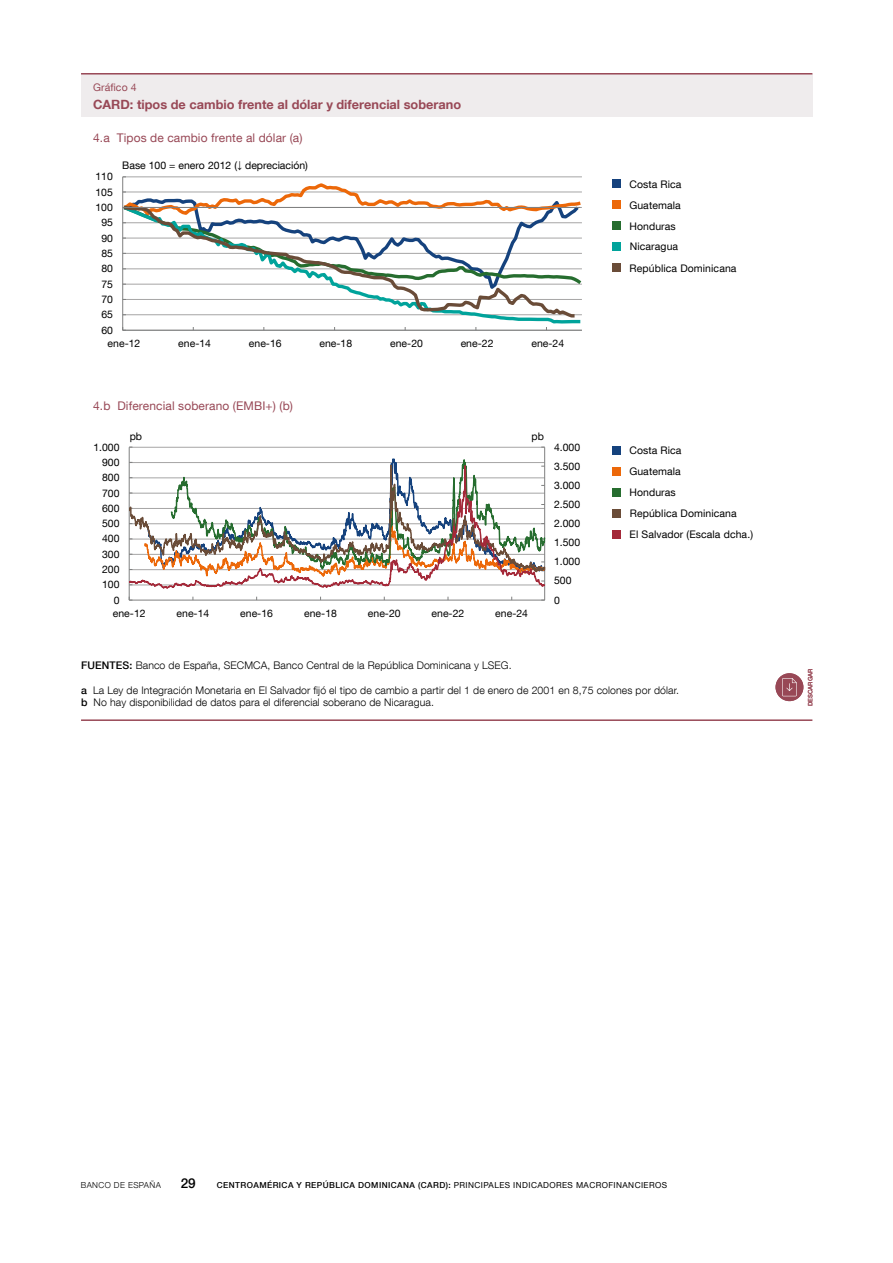
<style>
.page{position:relative;width:893px;height:1263px;background:#fff}
.page>*{position:absolute;margin:0;border:0;box-sizing:border-box;transform-origin:0 0}
.t1{font:500 13.5px "Bd E Neue Helvetica";color:#000}
.t2{font:700 12.75px "Bd E Neue Helvetica";color:#984856}
.t3{font:12px "Bd E Neue Helvetica";letter-spacing:.01em;color:#984856}
.t4{font:10.5px "Bd E Neue Helvetica";letter-spacing:.01em;color:#000}
.t5{font:300 10.5px/12.6px "Bd E Neue Helvetica";letter-spacing:.01em;color:#000}
.t6{font:10.5px "Bd E Neue Helvetica";letter-spacing:.01em;color:#984856}
.t7{font:500 8.25px "Bd E Neue Helvetica";letter-spacing:.05em;color:#000}
.t8{font:300 8.25px "Bd E Neue Helvetica";letter-spacing:.05em;color:#000}
.t9{font:500 6px "Bd E Neue Helvetica";color:#984856}
.s1{font-family:"Arial"}
.s2{font-weight:500}
.s3{font-weight:400}
</style>
<div class="page">
<hr style="left:81px;top:719px;width:731px;height:2px;background:#984856">
<div style="left:613px;top:530px;width:8px;height:9px;background:#a42939"></div>
<div style="left:613px;top:509px;width:8px;height:9px;background:#6a4c38"></div>
<div style="left:613px;top:488px;width:8px;height:9px;background:#266d2f"></div>
<div style="left:613px;top:467px;width:8px;height:9px;background:#ec6809"></div>
<div style="left:613px;top:446px;width:8px;height:9px;background:#15427d"></div>
<div style="left:613px;top:263px;width:8px;height:9px;background:#6a4c38"></div>
<div style="left:613px;top:242px;width:8px;height:9px;background:#00a39b"></div>
<div style="left:613px;top:221px;width:8px;height:9px;background:#266d2f"></div>
<div style="left:613px;top:200px;width:8px;height:9px;background:#ec6809"></div>
<div style="left:613px;top:179px;width:8px;height:9px;background:#15427d"></div>
<div style="left:81px;top:74px;width:731px;height:42px;background:#efeced"></div>
<hr style="left:81px;top:73px;width:731px;height:2px;background:#984856">
<hr style="left:122px;top:177px;width:1px;height:153px;background:#7f8080">
<hr style="left:123px;top:330px;width:459px;height:1px;background:#7f8080">
<svg style="left:123px;top:176px;width:459px;height:27px"></svg>
<svg style="left:123px;top:203px;width:459px;height:122px"></svg>
<svg style="left:123px;top:204px;width:455px;height:115px"></svg>
<hr style="left:124px;top:207px;width:456px;height:1px;background:#7f8080">
<svg style="left:129px;top:447px;width:417px;height:154px"></svg>
<div style="left:775px;top:673px;width:28px;height:28px;background:#984856;border-radius:50%"></div>
<svg style="left:782px;top:678px;width:15px;height:18px"></svg>
<p class="t6" style="left:93px;top:81px;width:45px">Gráfico 4</p>
<p class="t2" style="left:93px;top:96px;width:369px">CARD: tipos de cambio frente al dólar y diferencial soberano</p>
<p class="t3" style="left:93px;top:130px;width:211px">4.a Tipos de cambio frente al dólar (a)</p>
<p class="t4" style="left:96px;top:170px;width:19px">110</p>
<p class="t4" style="left:96px;top:185px;width:19px">105</p>
<p class="t4" style="left:96px;top:201px;width:19px">100</p>
<p class="t4" style="left:101px;top:216px;width:13px">95</p>
<p class="t4" style="left:101px;top:231px;width:13px">90</p>
<p class="t4" style="left:101px;top:247px;width:13px">85</p>
<p class="t4" style="left:101px;top:262px;width:13px">80</p>
<p class="t4" style="left:101px;top:278px;width:13px">75</p>
<p class="t4" style="left:101px;top:293px;width:13px">70</p>
<p class="t4" style="left:101px;top:308px;width:13px">65</p>
<p class="t4" style="left:101px;top:323px;width:13px">60</p>
<p class="t4" style="left:122px;top:159px;width:187px">Base 100 = enero 2012 (<span class="s1">↓</span> depreciación)</p>
<p class="t4" style="left:108px;top:337px;width:34px">ene-12</p>
<p class="t4" style="left:178px;top:337px;width:34px">ene-14</p>
<p class="t4" style="left:249px;top:337px;width:34px">ene-16</p>
<p class="t4" style="left:319px;top:337px;width:34px">ene-18</p>
<p class="t4" style="left:390px;top:337px;width:34px">ene-20</p>
<p class="t4" style="left:461px;top:337px;width:34px">ene-22</p>
<p class="t4" style="left:531px;top:337px;width:34px">ene-24</p>
<p class="t3" style="left:93px;top:399px;width:201px">4.b Diferencial soberano (EMBI+) (b)</p>
<p class="t4" style="left:93px;top:440px;width:28px">1.000</p>
<p class="t4" style="left:102px;top:456px;width:19px">900</p>
<p class="t4" style="left:102px;top:471px;width:19px">800</p>
<p class="t4" style="left:102px;top:486px;width:19px">700</p>
<p class="t4" style="left:102px;top:502px;width:19px">600</p>
<p class="t4" style="left:102px;top:517px;width:19px">500</p>
<p class="t4" style="left:102px;top:532px;width:19px">400</p>
<p class="t4" style="left:102px;top:547px;width:19px">300</p>
<p class="t4" style="left:102px;top:563px;width:19px">200</p>
<p class="t4" style="left:102px;top:578px;width:19px">100</p>
<p class="t4" style="left:114px;top:593px;width:7px">0</p>
<p class="t4" style="left:130px;top:430px;width:14px">pb</p>
<p class="t4" style="left:532px;top:430px;width:14px">pb</p>
<p class="t4" style="left:113px;top:607px;width:34px">ene-12</p>
<p class="t4" style="left:177px;top:607px;width:34px">ene-14</p>
<p class="t4" style="left:240px;top:607px;width:34px">ene-16</p>
<p class="t4" style="left:304px;top:607px;width:34px">ene-18</p>
<p class="t4" style="left:368px;top:607px;width:34px">ene-20</p>
<p class="t4" style="left:432px;top:607px;width:34px">ene-22</p>
<p class="t4" style="left:495px;top:607px;width:34px">ene-24</p>
<p class="t4" style="left:554px;top:440px;width:28px">4.000</p>
<p class="t4" style="left:554px;top:459px;width:28px">3.500</p>
<p class="t4" style="left:554px;top:479px;width:28px">3.000</p>
<p class="t4" style="left:554px;top:498px;width:28px">2.500</p>
<p class="t4" style="left:554px;top:517px;width:28px">2.000</p>
<p class="t4" style="left:554px;top:536px;width:28px">1.500</p>
<p class="t4" style="left:554px;top:555px;width:28px">1.000</p>
<p class="t4" style="left:554px;top:574px;width:19px">500</p>
<p class="t4" style="left:554px;top:593px;width:7px">0</p>
<p class="t4" style="left:629px;top:177px;width:54px">Costa Rica</p>
<p class="t4" style="left:629px;top:198px;width:53px">Guatemala</p>
<p class="t4" style="left:629px;top:219px;width:48px">Honduras</p>
<p class="t4" style="left:630px;top:240px;width:50px">Nicaragua</p>
<p class="t4" style="left:630px;top:261px;width:108px">República Dominicana</p>
<p class="t4" style="left:629px;top:444px;width:54px">Costa Rica</p>
<p class="t4" style="left:629px;top:465px;width:53px">Guatemala</p>
<p class="t4" style="left:629px;top:486px;width:48px">Honduras</p>
<p class="t4" style="left:630px;top:507px;width:108px">República Dominicana</p>
<p class="t4" style="left:630px;top:528px;width:125px">El Salvador (Escala dcha.)</p>
<p class="t5" style="left:81px;top:658px;width:432px"><span class="s2">FUENTES:</span> Banco de España, SECMCA, Banco Central de la República Dominicana y LSEG.</p>
<p class="t5" style="left:81px;top:684px;width:600px"><span class="s2">a</span> La Ley de Integración Monetaria en El Salvador fijó el tipo de cambio a partir del 1 de enero de 2001 en 8,75 colones por dólar. <span class="s2">b</span> No hay disponibilidad de datos para el diferencial soberano de Nicaragua.</p>
<p class="t9" style="left:807px;top:706px;width:39px;rotate:-90deg">DESCARGAR</p>
<p class="t8" style="left:81px;top:1180px;width:82px">BANCO DE ESPAÑA</p>
<p class="t1" style="left:181px;top:1175px;width:16px">29</p>
<p class="t7" style="left:217px;top:1180px;width:452px">CENTROAMÉRICA Y REPÚBLICA DOMINICANA (CARD): <span class="s3">PRINCIPALES INDICADORES MACROFINANCIEROS</span></p>
</div>
